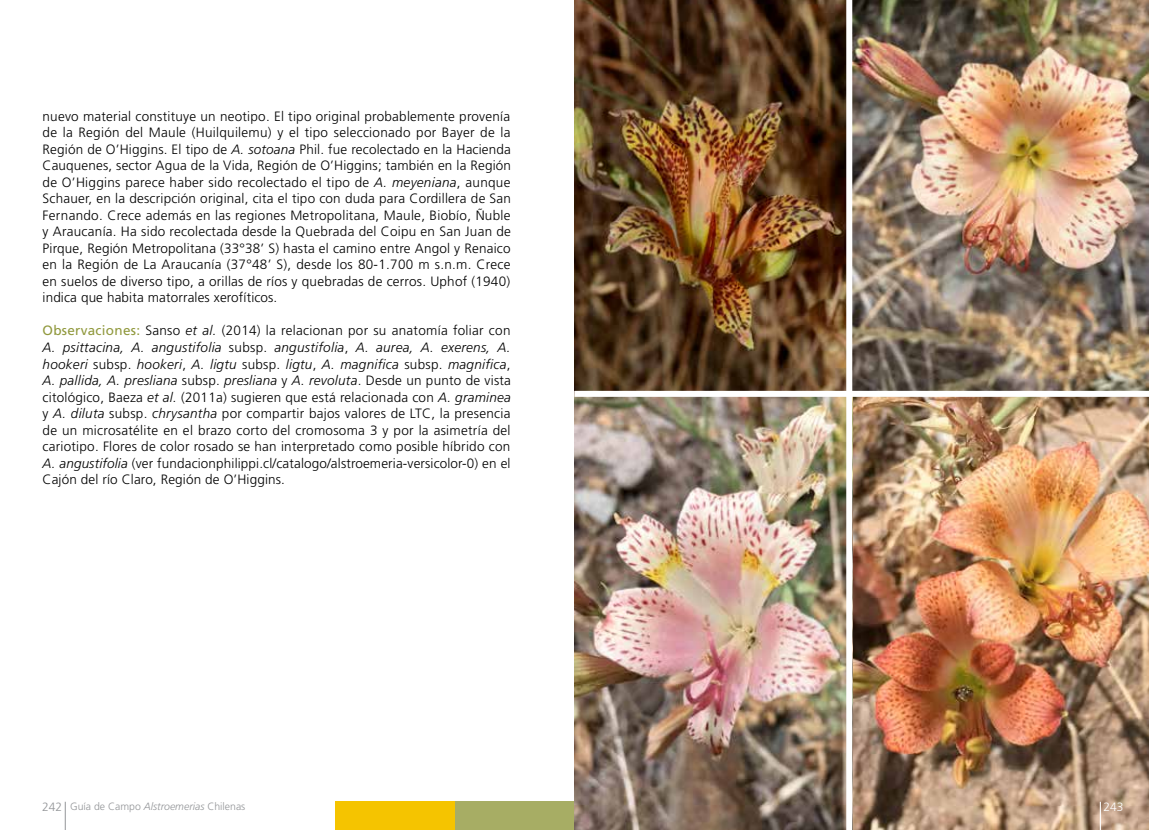
<style>
.page{position:relative;width:1149px;height:830px;background:#fff}
.page>*{position:absolute;margin:0;border:0;box-sizing:border-box;transform-origin:0 0}
.t1{font:300 13.5px/16.5px "Frutiger LT Std";letter-spacing:.01em;color:#000;text-align:justify}
.t2{font:300 12px "Frutiger LT Std";color:#fff}
.t3{font:300 10.5px "Frutiger LT Std";color:#939598}
.s1{font-style:italic}
.s2{font-weight:400;color:#91993e}
.s3{font-size:12px}
</style>
<div class="page">
<svg style="left:65px;top:801px;width:1px;height:28px"></svg>
<img style="left:574px;top:0;width:574px;height:829px">
<img style="left:574px;top:0;width:272px;height:390px">
<div style="left:335px;top:801px;width:239px;height:28px;background:#f5c400"></div>
<div style="left:454px;top:801px;width:120px;height:28px;background:#a7ad64"></div>
<svg style="left:1099px;top:801px;width:1px;height:28px"></svg>
<div style="left:574px;top:390px;width:574px;height:6px;background:#fff"></div>
<div style="left:846px;top:0;width:6px;height:829px;background:#fff"></div>
<p class="t1" style="left:43px;top:108px;width:470px">nuevo material constituye un neotipo. El tipo original probablemente provenía de la Región del Maule (Huilquilemu) y el tipo seleccionado por Bayer de la Región de O’Higgins. El tipo de <span class="s1">A. sotoana</span> Phil. fue recolectado en la Hacienda Cauquenes, sector Agua de la Vida, Región de O’Higgins; también en la Región de O’Higgins parece haber sido recolectado el tipo de <span class="s1">A. meyeniana</span>, aunque Schauer, en la descripción original, cita el tipo con duda para Cordillera de San Fernando. Crece además en las regiones Metropolitana, Maule, Biobío, Ñuble y Araucanía. Ha sido recolectada desde la Quebrada del Coipu en San Juan de Pirque, Región Metropolitana (33°38’ S) hasta el camino entre Angol y Renaico en la Región de La Araucanía (37°48’ S), desde los 80-1.700 m s.n.m. Crece en suelos de diverso tipo, a orillas de ríos y quebradas de cerros. Uphof (1940) indica que habita matorrales xerofíticos.</p>
<p class="t1" style="left:43px;top:322px;width:470px"><span class="s2">Observaciones:</span> Sanso <span class="s1">et al.</span> (2014) la relacionan por su anatomía foliar con <span class="s1">A. psittacina, A. angustifolia</span> subsp. <span class="s1">angustifolia</span>, <span class="s1">A. aurea, A. exerens, A. hookeri</span> subsp. <span class="s1">hookeri</span>, <span class="s1">A. ligtu</span> subsp. <span class="s1">ligtu</span>, <span class="s1">A. magnifica</span> subsp. <span class="s1">magnifica</span>, <span class="s1">A. pallida, A. presliana</span> subsp. <span class="s1">presliana</span> y <span class="s1">A. revoluta</span>. Desde un punto de vista citológico, Baeza <span class="s1">et al.</span> (2011a) sugieren que está relacionada con <span class="s1">A. graminea </span>y <span class="s1">A. diluta</span> subsp. <span class="s1">chrysantha</span> por compartir bajos valores de LTC, la presencia de un microsatélite en el brazo corto del cromosoma 3 y por la asimetría del cariotipo. Flores de color rosado se han interpretado como posible híbrido con <span class="s1">A. angustifolia</span> (ver fundacionphilippi.cl/catalogo/alstroemeria-versicolor-0) en el Cajón del río Claro, Región de O’Higgins.</p>
<p class="t3" style="left:42px;top:799px;width:205px"><span class="s3">242</span> Guía de Campo <span class="s1">Alstroemerias</span> Chilenas</p>
<p class="t2" style="left:1103px;top:799px;width:22px">243</p>
</div>
